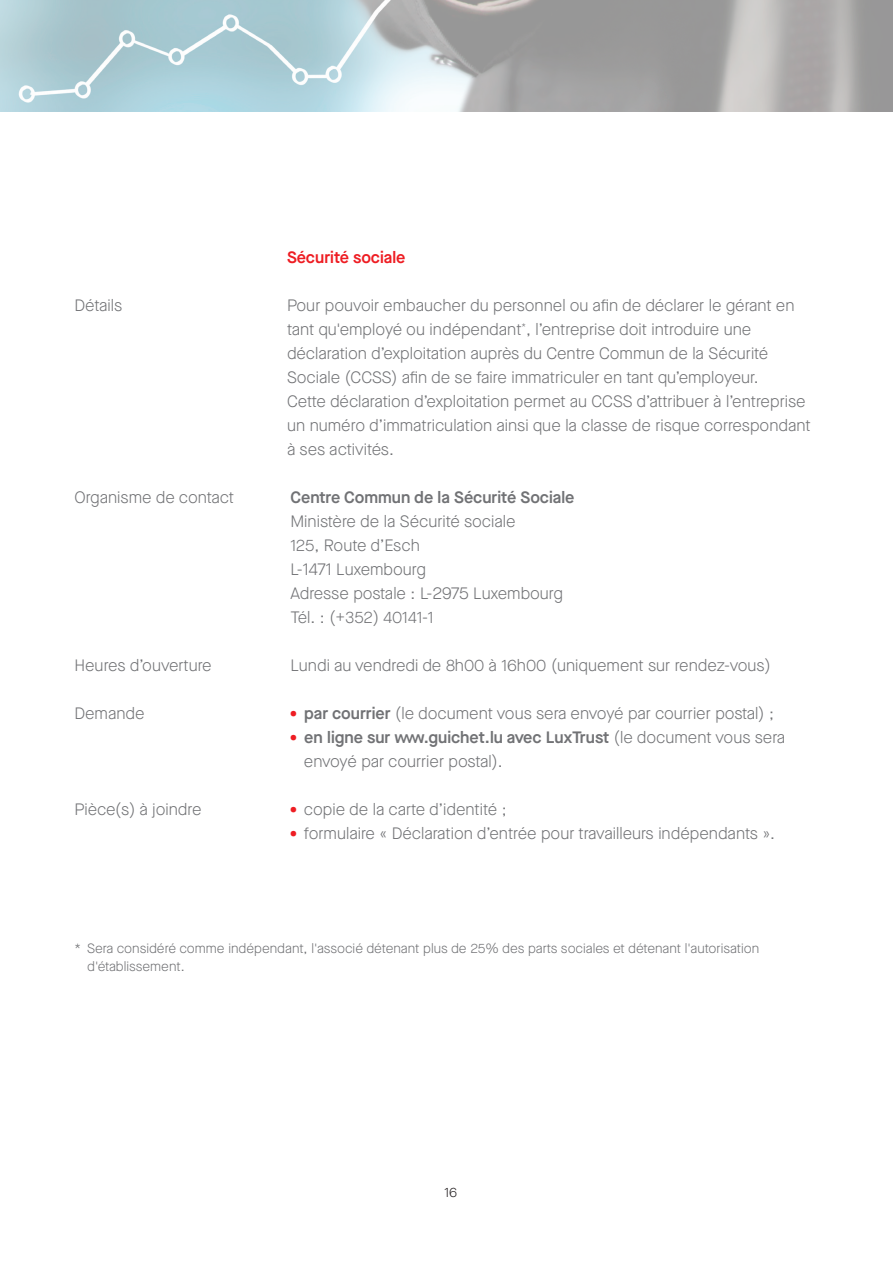
<style>
.page{position:relative;width:893px;height:1263px;background:#fff}
.page>*{position:absolute;margin:0;border:0;box-sizing:border-box;transform-origin:0 0}
.t1{font:300 16.5px/24px "Maison Neue";color:#717275}
.t2{font:600 16.5px "Maison Neue";color:#717275}
.t3{font:600 16.5px "Maison Neue";color:#ee1d23}
.t4{font:300 13.5px/18px "Maison Neue";color:#717275}
.t5{font:300 13.5px "Maison Neue";color:#231f20}
.s1{font-size:37.5px;color:#ee1d23}
.s2{font-weight:600}
</style>
<div class="page">
<img style="left:0;top:0;width:893px;height:112px">
<p class="t3" style="left:287px;top:246px;width:120px">Sécurité sociale</p>
<p class="t1" style="left:74px;top:294px;width:49px">Détails</p>
<p class="t1" style="left:287px;top:294px;width:509px">Pour pouvoir embaucher du personnel ou afin de déclarer le gérant en tant qu'employé ou indépendant<sup>*</sup>, l’entreprise doit introduire une déclaration d’exploitation auprès du Centre Commun de la Sécurité Sociale (CCSS) afin de se faire immatriculer en tant qu’employeur.</p>
<p class="t1" style="left:287px;top:390px;width:525px">Cette déclaration d’exploitation permet au CCSS d’attribuer à l’entreprise un numéro d’immatriculation ainsi que la classe de risque correspondant à ses activités.</p>
<p class="t1" style="left:74px;top:486px;width:161px">Organisme de contact</p>
<p class="t2" style="left:290px;top:486px;width:286px">Centre Commun de la Sécurité Sociale</p>
<p class="t1" style="left:290px;top:510px;width:227px">Ministère de la Sécurité sociale</p>
<p class="t1" style="left:290px;top:534px;width:131px">125, Route d’Esch</p>
<p class="t1" style="left:290px;top:558px;width:137px">L-1471 Luxembourg</p>
<p class="t1" style="left:290px;top:582px;width:274px">Adresse postale : L-2975 Luxembourg</p>
<p class="t1" style="left:290px;top:606px;width:145px">Tél. : (+352) 40141-1</p>
<p class="t1" style="left:74px;top:654px;width:139px">Heures d’ouverture</p>
<p class="t1" style="left:290px;top:654px;width:482px">Lundi au vendredi de 8h00 à 16h00 (uniquement sur rendez-vous)</p>
<p class="t1" style="left:74px;top:702px;width:72px">Demande</p>
<p class="t1" style="left:287px;top:702px;width:489px"><span class="s1">•</span> <span class="s2">par courrier</span> (le document vous sera envoyé par courrier postal) ;</p>
<p class="t1" style="left:304px;top:726px;width:483px;text-indent:-17px"><span class="s1">•</span> <span class="s2">en ligne sur www.guichet.lu avec LuxTrust</span> (le document vous sera envoyé par courrier postal).</p>
<p class="t1" style="left:74px;top:798px;width:129px">Pièce(s) à joindre</p>
<p class="t1" style="left:287px;top:798px;width:221px"><span class="s1">•</span> copie de la carte d’identité ;</p>
<p class="t1" style="left:287px;top:822px;width:490px"><span class="s1">•</span> formulaire « Déclaration d’entrée pour travailleurs indépendants ».</p>
<p class="t4" style="left:87px;top:940px;width:674px;text-indent:-13px">* Sera considéré comme indépendant, l'associé détenant plus de 25% des parts sociales et détenant l'autorisation d'établissement.</p>
<p class="t5" style="left:444px;top:1183px;width:14px">16</p>
</div>
